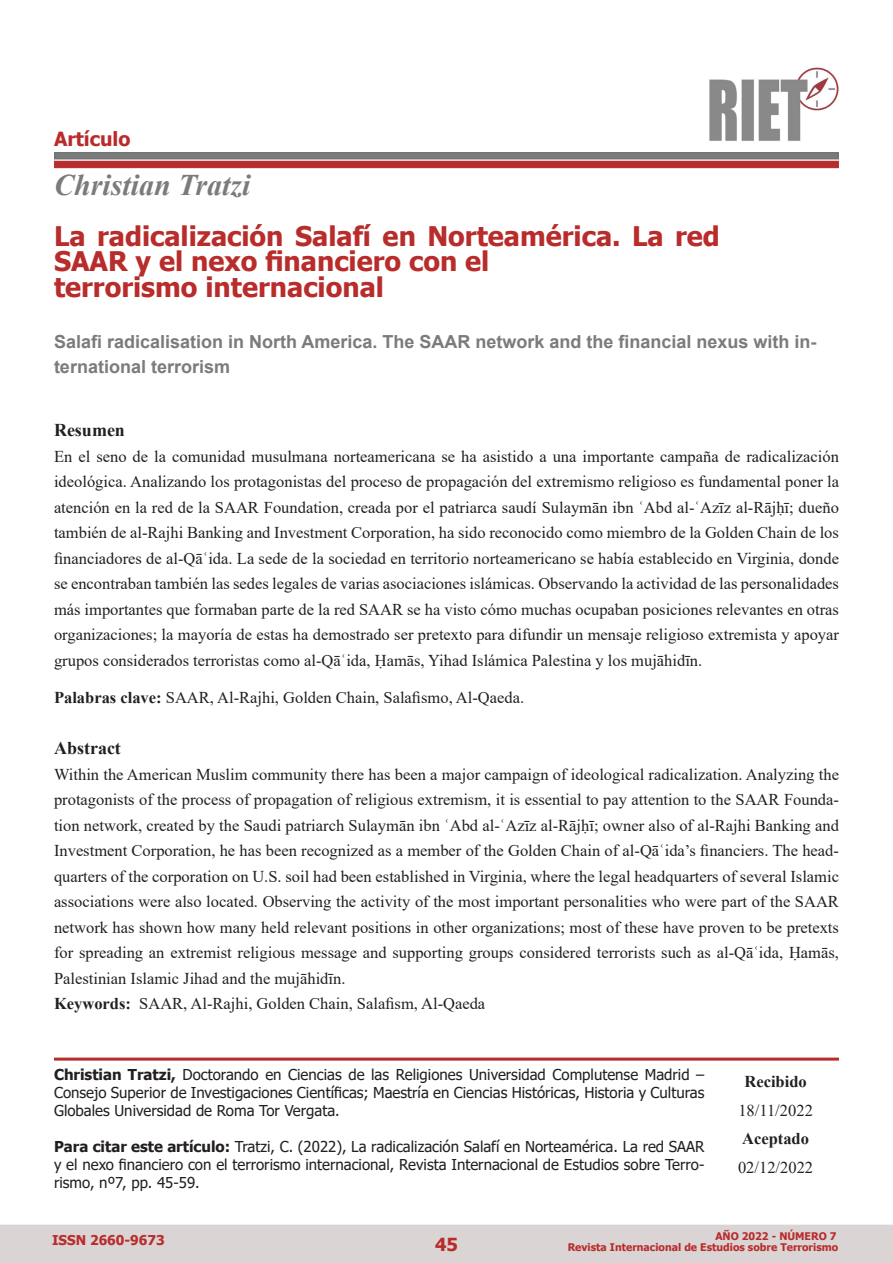
<style>
.page{position:relative;width:893px;height:1263px;background:#fff}
.page>*{position:absolute;margin:0;border:0;box-sizing:border-box;transform-origin:0 0}
.t1{font:italic 700 30px "Times New Roman";color:#7b7b7b}
.t2{font:700 27px/25.5px "Tahoma";color:#b82c2b}
.t3{font:700 19.5px "Tahoma";color:#b82c2b}
.t4{font:700 18px/25.5px "Arial";color:#7b7b7b}
.t5{font:700 18px "Times New Roman";color:#231f20}
.t6{font:700 18px "Tahoma";color:#b82c2b}
.t7{font:16.5px/25.5px "Times New Roman";color:#231f20;text-align:justify}
.t8{font:700 16.5px "Times New Roman";color:#231f20}
.t9{font:15px/18px "Tahoma";color:#231f20;text-align:justify}
.t10{font:700 13.5px "Tahoma";color:#b82c2b}
.t11{font:700 10.5px "Tahoma";color:#b82c2b}
.s1{font-weight:700}
</style>
<div class="page">
<div style="left:0;top:1224px;width:893px;height:39px;background:#dad4d4;border:2px solid #dad4d4"></div>
<img style="left:709px;top:67px;width:130px;height:74px">
<div style="left:54px;top:161px;width:785px;height:7px;background:#b82c2b"></div>
<div style="left:54px;top:152px;width:785px;height:7px;background:#7b7b7b"></div>
<hr style="left:54px;top:1057px;width:785px;height:3px;background:#b82c2b">
<p class="t3" style="left:54px;top:125px;width:78px">Artículo</p>
<p class="t1" style="left:54px;top:164px;width:198px">Christian Tratzi</p>
<p class="t2" style="left:54px;top:224px;width:667px">La radicalización Salafí en Norteamérica. La red<br>SAAR y el nexo financiero con el</p>
<p class="t2" style="left:54px;top:275px;width:331px">terrorismo internacional</p>
<p class="t4" style="left:54px;top:329px;width:764px">Salafi radicalisation in North America. The SAAR network and the financial nexus with in&shy;ternational terrorism</p>
<p class="t5" style="left:54px;top:417px;width:72px">Resumen</p>
<p class="t7" style="left:54px;top:443px;width:786px">En el seno de la comunidad musulmana norteamericana se ha asistido a una importante campaña de radicalización ideológica. Analizando los protagonistas del proceso de propagación del extremismo religioso es fundamental poner la atención en la red de la SAAR Foundation, creada por el patriarca saudí Sulaymān ibn ʿAbd al-ʿAzīz al-Rājḥī; dueño también de al-Rajhi Banking and Investment Corporation, ha sido reconocido como miembro de la Golden Chain de los financiadores de al-Qāʿida. La sede de la sociedad en territorio norteamericano se había establecido en Virginia, donde se encontraban también las sedes legales de varias asociaciones islámicas. Observando la actividad de las personalidades más importantes que formaban parte de la red SAAR se ha visto cómo muchas ocupaban posiciones relevantes en otras organizaciones; la mayoría de estas ha demostrado ser pretexto para difundir un mensaje religioso extremista y apoyar grupos considerados terroristas como al-Qāʿida, Ḥamās, Yihad Islámica Palestina y los mujāhidīn.</p>
<p class="t7" style="left:54px;top:685px;width:472px"><span class="s1">Palabras clave:</span> SAAR, Al-Rajhi, Golden Chain, Salafismo, Al-Qaeda.</p>
<p class="t5" style="left:54px;top:735px;width:68px">Abstract</p>
<p class="t7" style="left:54px;top:761px;width:786px">Within the American Muslim community there has been a major campaign of ideological radicalization. Analyzing the protagonists of the process of propagation of religious extremism, it is essential to pay attention to the SAAR Founda&shy;tion network, created by the Saudi patriarch Sulaymān ibn ʿAbd al-ʿAzīz al-Rājḥī; owner also of al-Rajhi Banking and Investment Corporation, he has been recognized as a member of the Golden Chain of al-Qāʿida’s financiers. The head&shy;quarters of the corporation on U.S. soil had been established in Virginia, where the legal headquarters of several Islamic associations were also located. Observing the activity of the most important personalities who were part of the SAAR network has shown how many held relevant positions in other organizations; most of these have proven to be pretexts for spreading an extremist religious message and supporting groups considered terrorists such as al-Qāʿida, Ḥamās, Palestinian Islamic Jihad and the mujāhidīn.</p>
<p class="t7" style="left:54px;top:991px;width:433px"><span class="s1">Keywords:</span> SAAR, Al-Rajhi, Golden Chain, Salafism, Al-Qaeda</p>
<p class="t9" style="left:54px;top:1066px;width:652px"><span class="s1">Christian Tratzi,</span> Doctorando en Ciencias de las Religiones Universidad Complutense Madrid – Consejo Superior de Investigaciones Científicas; Maestría en Ciencias Históricas, Historia y Culturas Globales Universidad de Roma Tor Vergata.</p>
<p class="t9" style="left:54px;top:1138px;width:652px"><span class="s1">Para citar este artículo:</span> Tratzi, C. (2022), La radicalización Salafí en Norteamérica. La red SAAR y el nexo financiero con el terrorismo internacional, Revista Internacional de Estudios sobre Terro&shy;rismo, nº7, pp. 45-59.</p>
<p class="t8" style="left:744px;top:1070px;width:64px">Recibido</p>
<p class="t7" style="left:738px;top:1097px;width:76px">18/11/2022</p>
<p class="t8" style="left:742px;top:1127px;width:68px">Aceptado</p>
<p class="t7" style="left:738px;top:1154px;width:77px">02/12/2022</p>
<p class="t10" style="left:52px;top:1231px;width:114px">ISSN 2660-9673</p>
<p class="t11" style="left:715px;top:1228px;width:123px">AÑO 2022 - NÚMERO 7</p>
<p class="t6" style="left:435px;top:1231px;width:24px">45</p>
<p class="t11" style="left:568px;top:1240px;width:272px">Revista Internacional de Estudios sobre Terrorismo</p>
</div>
